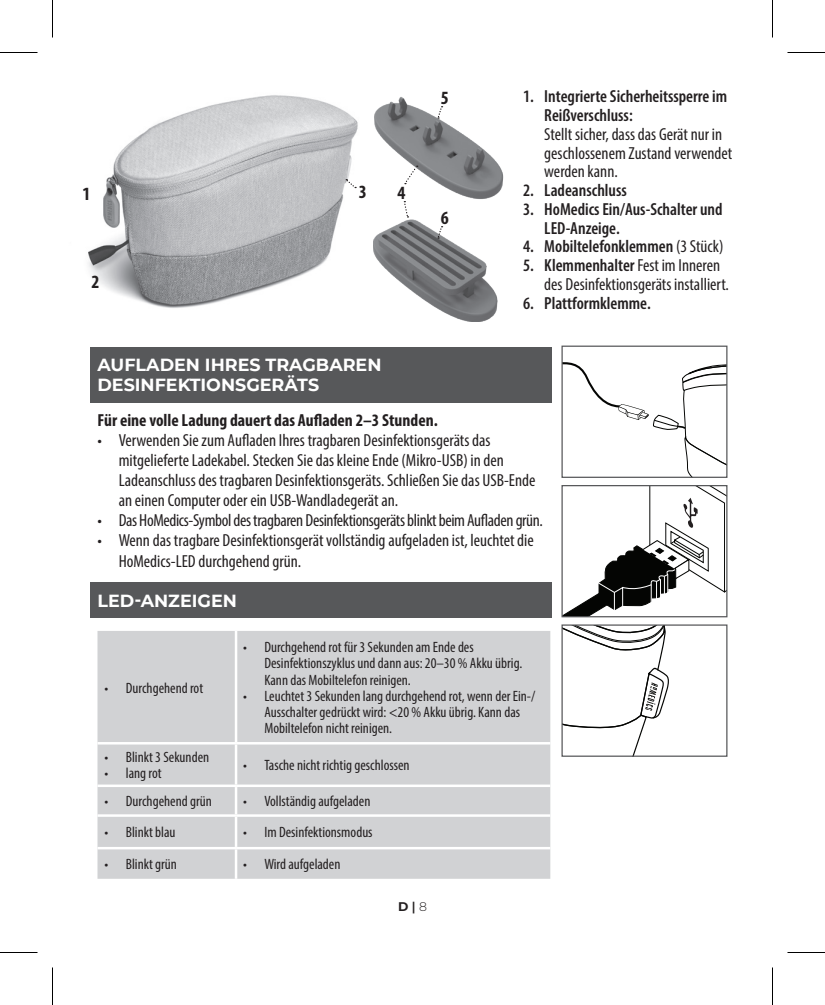
<style>
.page{position:relative;width:825px;height:1005px;background:#fff}
.page>*{position:absolute;margin:0;border:0;box-sizing:border-box;transform-origin:0 0}
.Copy_Bold{font:700 condensed 18.75px "Myriad Pro";color:#231f20}
.t1{font:condensed 17.5px/18.8px "Myriad Pro";color:#231f20}
.t2{font:600 condensed 17.5px/18.8px "Myriad Pro";color:#231f20}
.t3{font:condensed 17.5px "Myriad Pro";letter-spacing:-.02em;color:#231f20}
.Section_Header{font:700 17.5px/20px "Montserrat";color:#fff}
.Copy_Bold-2{font:700 condensed 17.5px "Myriad Pro";color:#231f20}
.t4{font:condensed 15px/16.2px "Myriad Pro";color:#231f20}
.Warnings_-_Header{font:700 12.5px "Montserrat";color:#231f20}
.s1{font-weight:600}
.s2{font-weight:400}
.s3{font-weight:300}
</style>
<div class="page">
<img style="left:88px;top:95px;width:270px;height:213px">
<img style="left:374px;top:97px;width:129px;height:102px">
<img style="left:373px;top:219px;width:124px;height:103px">
<svg style="left:345px;top:179px;width:11px;height:9px"></svg>
<svg style="left:437px;top:106px;width:6px;height:13px"></svg>
<svg style="left:437px;top:226px;width:6px;height:13px"></svg>
<svg style="left:405px;top:166px;width:13px;height:18px"></svg>
<svg style="left:403px;top:201px;width:6px;height:17px"></svg>
<svg style="left:563px;top:362px;width:163px;height:114px"></svg>
<div style="left:561px;top:346px;width:167px;height:132px;border:1px solid #57585a"></div>
<svg style="left:563px;top:487px;width:163px;height:128px"></svg>
<div style="left:561px;top:485px;width:167px;height:132px;border:1px solid #57585a"></div>
<svg style="left:563px;top:626px;width:106px;height:129px"></svg>
<div style="left:561px;top:624px;width:167px;height:133px;border:1px solid #57585a"></div>
<div style="left:90px;top:347px;width:462px;height:56px;background:#57585a"></div>
<div style="left:90px;top:583px;width:462px;height:35px;background:#57585a"></div>
<div style="left:98px;top:631px;width:452px;height:248px;background:#d1d2d4"></div>
<hr style="left:235px;top:631px;width:2px;height:111px;background:#fff">
<hr style="left:98px;top:742px;width:138px;height:3px;background:#fff">
<hr style="left:236px;top:742px;width:314px;height:3px;background:#fff">
<hr style="left:235px;top:745px;width:2px;height:40px;background:#fff">
<hr style="left:98px;top:785px;width:138px;height:2px;background:#fff">
<hr style="left:236px;top:785px;width:314px;height:2px;background:#fff">
<hr style="left:235px;top:787px;width:2px;height:27px;background:#fff">
<hr style="left:98px;top:814px;width:138px;height:3px;background:#fff">
<hr style="left:236px;top:814px;width:314px;height:3px;background:#fff">
<hr style="left:235px;top:817px;width:2px;height:30px;background:#fff">
<hr style="left:98px;top:847px;width:138px;height:2px;background:#fff">
<hr style="left:236px;top:847px;width:314px;height:2px;background:#fff">
<hr style="left:235px;top:849px;width:2px;height:30px;background:#fff">
<hr style="left:0;top:52px;width:38px;height:1px;background:#000">
<hr style="left:788px;top:52px;width:37px;height:1px;background:#000">
<hr style="left:0;top:952px;width:38px;height:1px;background:#000">
<hr style="left:788px;top:952px;width:37px;height:1px;background:#000">
<hr style="left:52px;top:0;width:1px;height:38px;background:#000">
<hr style="left:52px;top:968px;width:1px;height:37px;background:#000">
<hr style="left:772px;top:0;width:1px;height:38px;background:#000">
<hr style="left:772px;top:968px;width:1px;height:37px;background:#000">
<p class="Copy_Bold" style="left:83px;top:183px;width:9px">1</p>
<p class="Copy_Bold" style="left:91px;top:270px;width:9px">2</p>
<p class="Copy_Bold" style="left:359px;top:180px;width:9px">3</p>
<p class="Copy_Bold" style="left:398px;top:181px;width:9px">4</p>
<p class="Copy_Bold" style="left:441px;top:86px;width:9px">5</p>
<p class="Copy_Bold" style="left:441px;top:206px;width:9px">6</p>
<p class="t1" style="left:544px;top:87px;width:189px;text-indent:-21px"><span class="s1">1. Integrierte Sicherheitssperre im<br>Reißverschluss:<br></span>Stellt sicher, dass das Gerät nur in geschlossenem Zustand verwendet werden kann.</p>
<p class="t2" style="left:523px;top:181px;width:105px">2. Ladeanschluss</p>
<p class="t2" style="left:544px;top:199px;width:180px;text-indent:-21px">3. HoMedics Ein/Aus-Schalter und<br>LED-Anzeige.</p>
<p class="t2" style="left:523px;top:237px;width:202px">4. Mobiltelefonklemmen <span class="s2">(3 Stück)</span></p>
<p class="t1" style="left:544px;top:256px;width:186px;text-indent:-21px"><span class="s1">5. Klemmenhalter</span> Fest im Inneren des Desinfektionsgeräts installiert.</p>
<p class="t2" style="left:523px;top:293px;width:129px">6. Plattformklemme.</p>
<p class="Section_Header" style="left:98px;top:354px;width:286px">AUFLADEN IHRES TRAGBAREN<br>DESINFEKTIONSGERÄTS</p>
<p class="Copy_Bold-2" style="left:98px;top:409px;width:342px">Für eine volle Ladung dauert das Aufladen 2–3 Stunden.</p>
<p class="t1" style="left:119px;top:430px;width:418px;line-height:20px;text-indent:-21px">• Verwenden Sie zum Aufladen Ihres tragbaren Desinfektionsgeräts das mitgelieferte Ladekabel. Stecken Sie das kleine Ende (Mikro-USB) in den Ladeanschluss des tragbaren Desinfektionsgeräts. Schließen Sie das USB-Ende an einen Computer oder ein USB-Wandladegerät an.</p>
<p class="t3" style="left:98px;top:509px;width:447px">• Das HoMedics-Symbol des tragbaren Desinfektionsgeräts blinkt beim Aufladen grün.</p>
<p class="t1" style="left:119px;top:529px;width:417px;line-height:21.2px;text-indent:-21px">• Wenn das tragbare Desinfektionsgerät vollständig aufgeladen ist, leuchtet die<br>HoMedics-LED durchgehend grün.</p>
<p class="Section_Header" style="left:98px;top:590px;width:141px">LED-ANZEIGEN</p>
<p class="t4" style="left:105px;top:679px;width:100px">• Durchgehend rot</p>
<p class="t4" style="left:105px;top:749px;width:106px">• Blinkt 3 Sekunden</p>
<p class="t4" style="left:105px;top:765px;width:59px">• lang rot</p>
<p class="t4" style="left:264px;top:639px;width:259px;text-indent:-21px">• Durchgehend rot für 3 Sekunden am Ende des<br>Desinfektionszyklus und dann aus: 20–30 % Akku übrig.<br>Kann das Mobiltelefon reinigen.</p>
<p class="t4" style="left:264px;top:688px;width:272px;text-indent:-21px">• Leuchtet 3 Sekunden lang durchgehend rot, wenn der Ein-/<br>Ausschalter gedrückt wird: &lt;20 % Akku übrig. Kann das<br>Mobiltelefon nicht reinigen.</p>
<p class="t4" style="left:243px;top:757px;width:168px">• Tasche nicht richtig geschlossen</p>
<p class="t4" style="left:105px;top:793px;width:109px">• Durchgehend grün</p>
<p class="t4" style="left:243px;top:793px;width:129px">• Vollständig aufgeladen</p>
<p class="t4" style="left:105px;top:824px;width:73px">• Blinkt blau</p>
<p class="t4" style="left:243px;top:824px;width:131px">• Im Desinfektionsmodus</p>
<p class="t4" style="left:105px;top:856px;width:74px">• Blinkt grün</p>
<p class="t4" style="left:243px;top:856px;width:99px">• Wird aufgeladen</p>
<p class="Warnings_-_Header" style="left:398px;top:897px;width:30px">D <span class="s1">|</span> <span class="s3">8</span></p>
</div>
